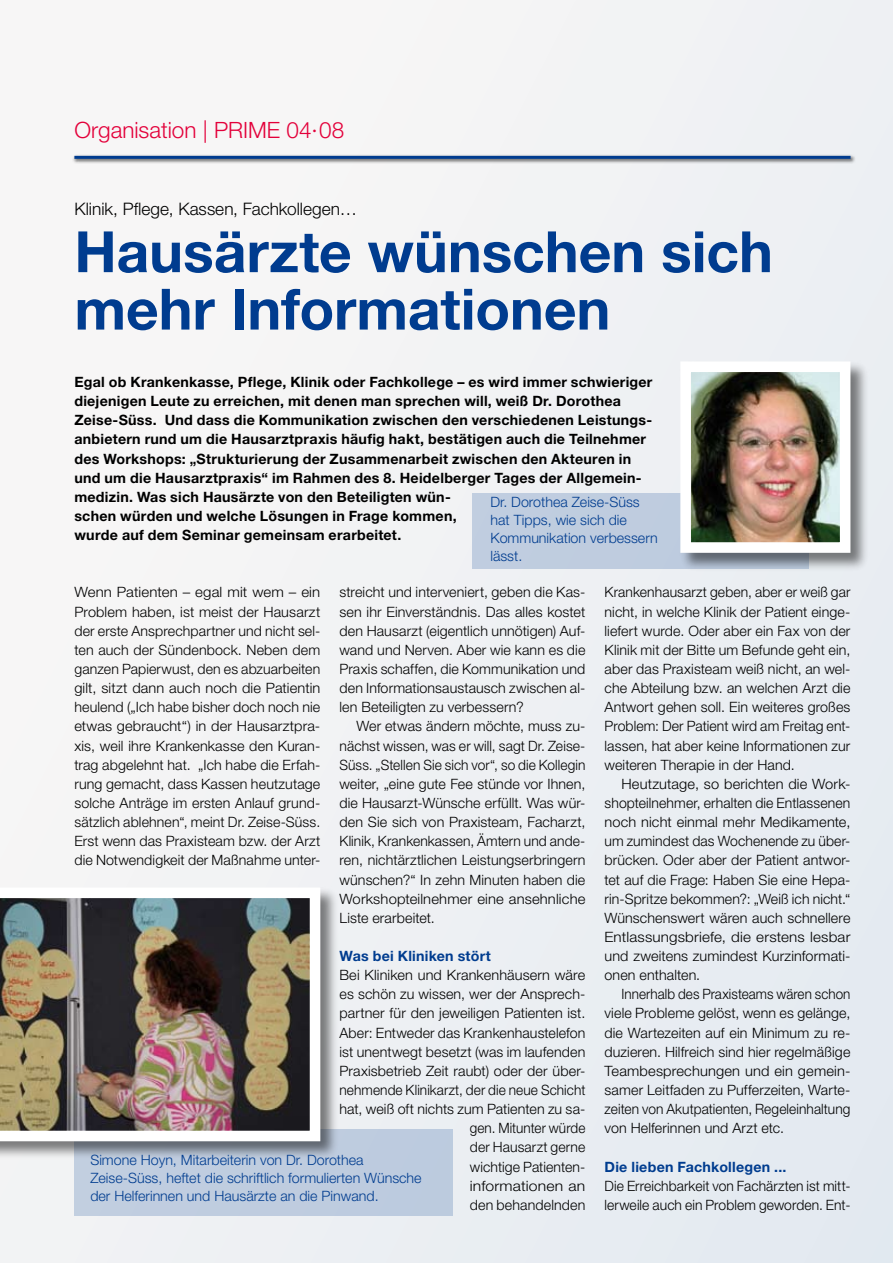
<style>
.page{position:relative;width:893px;height:1263px;background:#f0f1f4}
.page>*{position:absolute;margin:0;border:0;box-sizing:border-box;transform-origin:0 0}
.t1{font:700 57px/57.4px "Helvetica Neue LT Std";color:#003c8f}
.t2{font:300 22.5px "Helvetica Neue LT Std";color:#e3003a}
.t3{font:300 17.25px "Helvetica Neue LT Std";color:#000}
.t4{font:300 14.25px/19.2px "Helvetica Neue LT Std";letter-spacing:.01em;color:#000;text-align:justify}
.t5{font:700 14.25px/19.2px "Helvetica Neue LT Std";letter-spacing:.015em;color:#000}
.t6{font:300 14.25px/19.2px "Helvetica Neue LT Std";letter-spacing:.01em;color:#000;text-align:justify;scale:1.05 1}
.t7{font:300 14.25px/19.2px "Helvetica Neue LT Std";letter-spacing:.01em;color:#000;text-align:justify;scale:.94 1}
.t8{font:300 14.25px/18px "Helvetica Neue LT Std";color:#003c8f}
.t9{font:700 14.25px "Helvetica Neue LT Std";letter-spacing:.015em;color:#003c8f}
</style>
<div class="page">
<hr style="left:892px;top:0;width:1px;height:1263px;background:#e7ecf2">
<div style="left:72px;top:153px;width:784px;height:11px;background:#000;opacity:.7"></div>
<hr style="left:74px;top:156px;width:776px;height:3px;background:#003c8f">
<div style="left:74px;top:1129px;width:379px;height:86px;background:#bfccdf"></div>
<div style="left:472px;top:493px;width:336px;height:76px;background:#bfcddf"></div>
<div style="left:679px;top:360px;width:190px;height:212px;background:#000;opacity:.5"></div>
<img style="left:692px;top:373px;width:146px;height:168px">
<div style="left:680px;top:361px;width:170px;height:192px;border:11px solid #fff"></div>
<div style="left:0;top:886px;width:341px;height:275px;background:#000;opacity:.5"></div>
<img style="left:0;top:887px;width:320px;height:254px">
<h2 class="t2" style="left:74px;top:116px;width:271px">Organisation | PRIME 04·08</h2>
<p class="t3" style="left:74px;top:198px;width:284px">Klinik, Pflege, Kassen, Fachkollegen…</p>
<h1 class="t1" style="left:74px;top:222px;width:700px">Hausärzte wünschen sich mehr Informationen</h1>
<p class="t5" style="left:74px;top:372px;width:580px">Egal ob Krankenkasse, Pflege, Klinik oder Fachkollege – es wird immer schwieriger diejenigen Leute zu erreichen, mit denen man sprechen will, weiß Dr. Dorothea Zeise-Süss. Und dass die Kommunikation zwischen den verschiedenen Leistungs&shy;anbietern rund um die Hausarztpraxis häufig hakt, bestätigen auch die Teilnehmer des Workshops: „Strukturierung der Zusammenarbeit zwischen den Akteuren in und um die Hausarztpraxis“ im Rahmen des 8. Heidelberger Tages der Allgemein&shy;medizin. Was sich Hausärzte von den Beteiligten wün-<br>schen würden und welche Lösungen in Frage kommen,<br>wurde auf dem Seminar gemeinsam erarbeitet.</p>
<p class="t8" style="left:490px;top:493px;width:169px">Dr. Dorothea Zeise-Süss hat Tipps, wie sich die<br>Kommunikation verbessern lässt.</p>
<p class="t6" style="left:74px;top:582px;width:236px">Wenn Patienten – egal mit wem – ein Problem haben, ist meist der Hausarzt der erste Ansprechpartner und nicht sel&shy;ten auch der Sündenbock. Neben dem ganzen Papierwust, den es abzuarbeiten gilt, sitzt dann auch noch die Patientin heulend („Ich habe bisher doch noch nie etwas gebraucht“) in der Hausarztpra&shy;xis, weil ihre Krankenkasse den Kuran&shy;trag abgelehnt hat. „Ich habe die Erfah&shy;rung gemacht, dass Kassen heutzutage solche Anträge im ersten Anlauf grund&shy;sätzlich ablehnen“, meint Dr. Zeise-Süss.<br>Erst wenn das Praxisteam bzw. der Arzt die Notwendigkeit der Maßnahme unter-</p>
<p class="t4" style="left:339px;top:582px;width:247px">streicht und interveniert, geben die Kas&shy;sen ihr Einverständnis. Das alles kostet den Hausarzt (eigentlich unnötigen) Auf&shy;wand und Nerven. Aber wie kann es die Praxis schaffen, die Kommunikation und den Informationsaustausch zwischen al&shy;len Beteiligten zu verbessern?</p>
<p class="t4" style="left:339px;top:716px;width:247px;text-indent:17px">Wer etwas ändern möchte, muss zu&shy;nächst wissen, was er will, sagt Dr. Zeise-Süss. „Stellen Sie sich vor“, so die Kollegin weiter, „eine gute Fee stünde vor Ihnen, die Hausarzt-Wünsche erfüllt. Was wür&shy;den Sie sich von Praxisteam, Facharzt, Klinik, Krankenkassen, Ämtern und ande&shy;ren, nichtärztlichen Leistungserbringern wünschen?“ In zehn Minuten haben die Workshopteilnehmer eine ansehnliche Liste erarbeitet.</p>
<p class="t9" style="left:339px;top:947px;width:153px">Was bei Kliniken stört</p>
<p class="t4" style="left:339px;top:965px;width:247px;text-align:right">Bei Kliniken und Krankenhäusern wäre es schön zu wissen, wer der Ansprech&shy;partner für den jeweiligen Patienten ist.<br>Aber: Entweder das Krankenhaustelefon ist unentwegt besetzt (was im laufenden<br>Praxisbetrieb Zeit raubt) oder der über&shy;nehmende Klinikarzt, der die neue Schicht hat, weiß oft nichts zum Patienten zu sa&shy;gen. Mitunter würde<br>der Hausarzt gerne<br>wichtige Patienten-<br>informationen an<br>den behandelnden</p>
<p class="t8" style="left:90px;top:1151px;width:333px">Simone Hoyn, Mitarbeiterin von Dr. Dorothea<br>Zeise-Süss, heftet die schriftlich formulierten Wünsche der Helferinnen und Hausärzte an die Pinwand.</p>
<p class="t4" style="left:604px;top:582px;width:247px">Krankenhausarzt geben, aber er weiß gar nicht, in welche Klinik der Patient einge&shy;liefert wurde. Oder aber ein Fax von der Klinik mit der Bitte um Befunde geht ein, aber das Praxisteam weiß nicht, an wel&shy;che Abteilung bzw. an welchen Arzt die Antwort gehen soll. Ein weiteres großes Problem: Der Patient wird am Freitag ent&shy;lassen, hat aber keine Informationen zur weiteren Therapie in der Hand.</p>
<p class="t4" style="left:604px;top:774px;width:247px;text-indent:17px">Heutzutage, so berichten die Work&shy;shopteilnehmer, erhalten die Entlassenen noch nicht einmal mehr Medikamente, um zumindest das Wochenende zu über&shy;brücken. Oder aber der Patient antwor&shy;tet auf die Frage: Haben Sie eine Hepa&shy;rin-Spritze bekommen?: „Weiß ich nicht.“ Wünschenswert wären auch schnellere Entlassungsbriefe, die erstens lesbar und zweitens zumindest Kurzinformati&shy;onen enthalten.</p>
<p class="t7" style="left:604px;top:984px;width:263px;text-indent:17px">Innerhalb des Praxisteams wären schon viele Probleme gelöst, wenn es gelänge, die Wartezeiten auf ein Minimum zu re&shy;duzieren. Hilfreich sind hier regelmäßige Teambesprechungen und ein gemein&shy;samer Leitfaden zu Pufferzeiten, Warte&shy;zeiten von Akutpatienten, Regeleinhaltung von Helferinnen und Arzt etc.</p>
<p class="t9" style="left:604px;top:1158px;width:183px">Die lieben Fachkollegen ...</p>
<p class="t4" style="left:604px;top:1176px;width:247px">Die Erreichbarkeit von Fachärzten ist mitt&shy;lerweile auch ein Problem geworden. Ent-</p>
</div>
